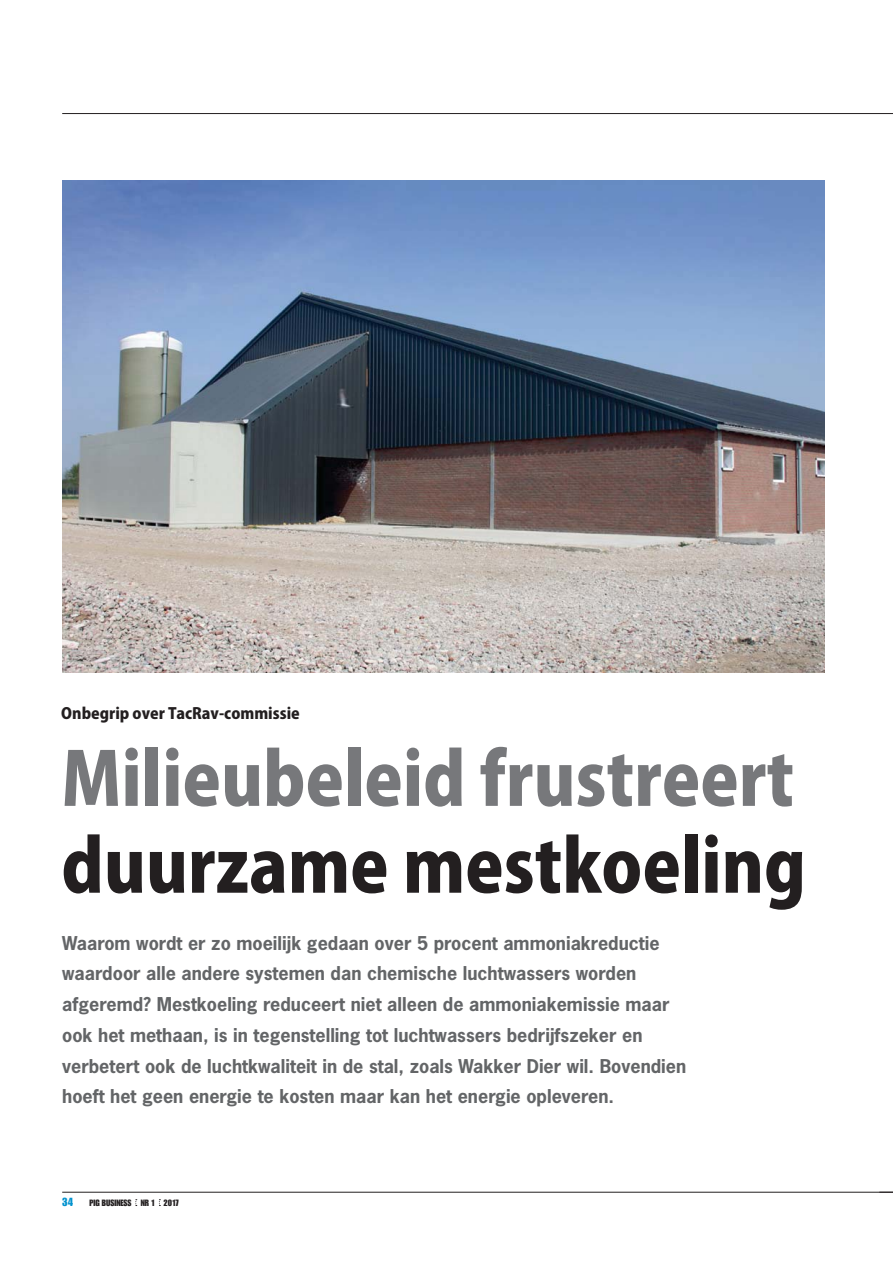
<style>
.page{position:relative;width:893px;height:1263px;background:#fff}
.page>*{position:absolute;margin:0;border:0;box-sizing:border-box;transform-origin:0 0}
.t1{font:72.45px "Koz Go Pro Heavy 90 msp RKSJ H";color:#77787b;scale:.95 1}
.t2{font:72.45px "Koz Go Pro Heavy 90 msp RKSJ H";color:#231f20;scale:.95 1}
.t3{font:700 18px/30.8px "News Gothic Std";color:#636567}
.t4{font:15.3px "Koz Go Pro Heavy 90 msp RKSJ H";color:#231f20}
.t5{font:11.55px "Impact LT Std";color:#0392ce}
.t6{font:9px "Impact LT Std";color:#231f20}
</style>
<div class="page">
<img style="left:62px;top:181px;width:763px;height:492px">
<hr style="left:62px;top:113px;width:830px;height:1px;background:#231f20">
<svg style="left:135px;top:1199px;width:2px;height:7px"></svg>
<hr style="left:62px;top:1192px;width:830px;height:1px;background:#231f20">
<p class="t4" style="left:61px;top:708px;width:240px">Onbegrip over TacRav-commissie</p>
<h1 class="t1" style="left:61px;top:751px;width:773px">Milieubeleid frustreert</h1>
<h1 class="t2" style="left:61px;top:838px;width:785px">duurzame mestkoeling</h1>
<p class="t3" style="left:62px;top:929px;width:625px">Waarom wordt er zo moeilijk gedaan over 5 procent ammoniakreductie waardoor alle andere systemen dan chemische luchtwassers worden afgeremd? Mestkoeling reduceert niet alleen de ammoniakemissie maar ook het methaan, is in tegenstelling tot luchtwassers bedrijfszeker en verbetert ook de luchtkwaliteit in de stal, zoals Wakker Dier wil. Bovendien hoeft het geen energie te kosten maar kan het energie opleveren.</p>
<p class="t5" style="left:62px;top:1195px;width:13px">34</p>
<p class="t6" style="left:89px;top:1197px;width:91px">PIG BUSINESS NR 1 2017</p>
</div>
